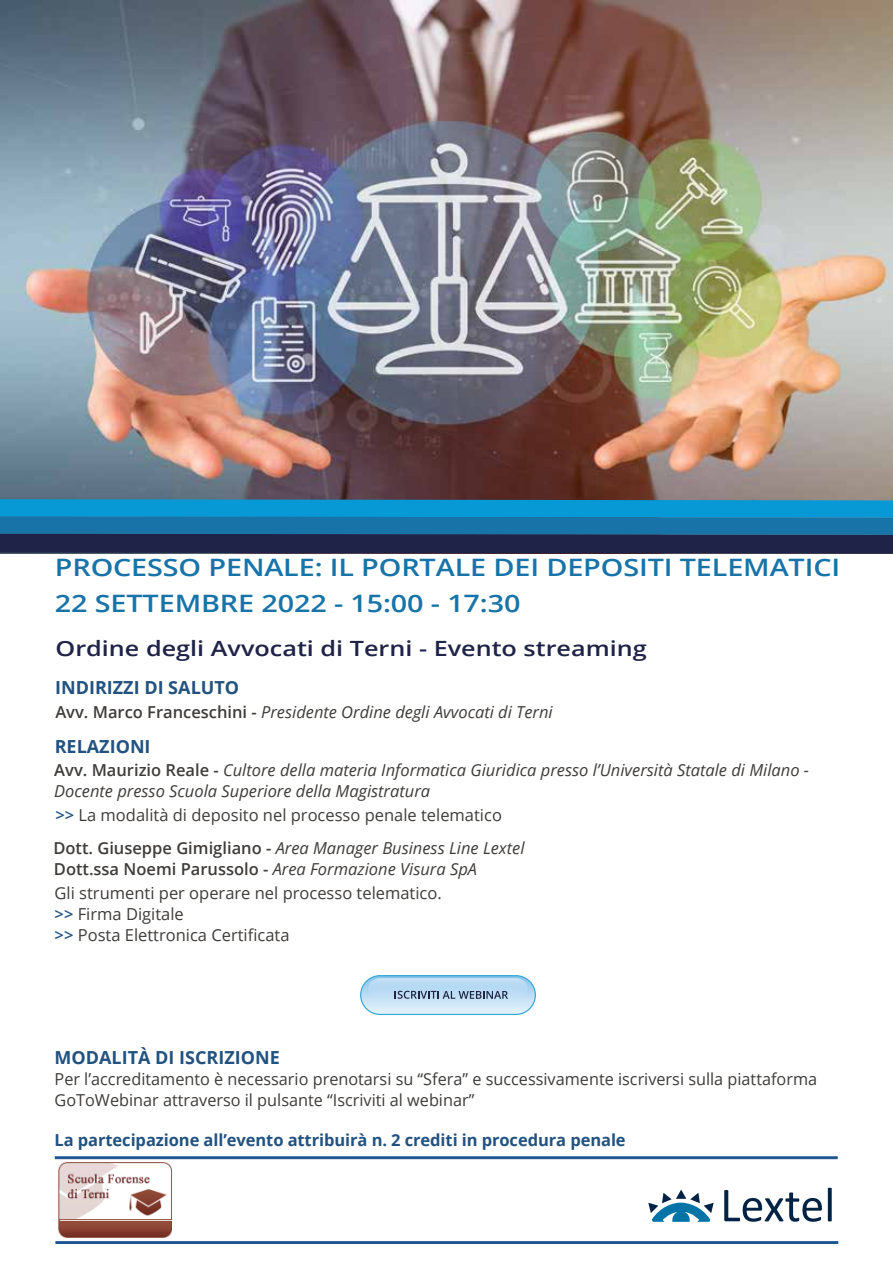
<style>
.page{position:relative;width:893px;height:1263px;background:#fff}
.page>*{position:absolute;margin:0;border:0;box-sizing:border-box;transform-origin:0 0}
.t1{font:600 24px/36px "Open Sans";letter-spacing:-.005em;color:#1874a8;scale:1.2 1}
.t2{font:600 21px "Open Sans";color:#1e2347;scale:1.2 1}
.t3{font:700 18px "Open Sans";color:#225280}
.t4{font:16.5px/21px "Open Sans";color:#3f3c3a}
.t5{font:italic 16.5px/21px "Open Sans";color:#3f3c3a}
.t6{font:700 16.5px "Open Sans";letter-spacing:-.005em;color:#225280}
.t7{font:600 16.5px "Open Sans";color:#3f3c3a}
.s1{font-weight:600;font-style:normal}
.s2{font-weight:600;color:#225280}
.s3{font-weight:400;font-style:italic}
</style>
<div class="page">
<img style="left:58px;top:1162px;width:113px;height:75px">
<img style="left:0;top:1px;width:892px;height:498px">
<svg style="left:0;top:499px;width:893px;height:55px;background:#176292"></svg>
<svg style="left:648px;top:1189px;width:66px;height:33px"></svg>
<svg style="left:724px;top:1190px;width:98px;height:32px"></svg>
<svg style="left:828px;top:1188px;width:4px;height:33px"></svg>
<hr style="left:55px;top:1156px;width:783px;height:3px;background:#205792">
<hr style="left:55px;top:1241px;width:783px;height:3px;background:#205792">
<svg style="left:360px;top:975px;width:176px;height:40px;background:#b4d4ea"></svg>
<h1 class="t1" style="left:55px;top:549px;width:656px">PROCESSO PENALE: IL PORTALE DEI DEPOSITI TELEMATICI<br>22 SETTEMBRE 2022 - 15:00 - 17:30</h1>
<p class="t2" style="left:56px;top:634px;width:494px">Ordine degli Avvocati di Terni - Evento streaming</p>
<p class="t3" style="left:55px;top:675px;width:186px">INDIRIZZI DI SALUTO</p>
<p class="t5" style="left:55px;top:701px;width:499px"><span class="s1">Avv. Marco Franceschini -</span> Presidente Ordine degli Avvocati di Terni</p>
<p class="t3" style="left:55px;top:734px;width:97px">RELAZIONI</p>
<p class="t5" style="left:54px;top:759px;width:756px"><span class="s1">Avv. Maurizio Reale -</span> Cultore della materia Informatica Giuridica presso l’Università Statale di Milano -<br>Docente presso Scuola Superiore della Magistratura</p>
<p class="t4" style="left:55px;top:804px;width:448px"><span class="s2">&gt;&gt;</span> La modalità di deposito nel processo penale telematico</p>
<p class="t5" style="left:53px;top:837px;width:473px"><span class="s1">Dott. Giuseppe Gimigliano -</span> Area Manager Business Line Lextel</p>
<p class="t7" style="left:54px;top:858px;width:425px">Dott.ssa Noemi Parussolo - <span class="s3">Area Formazione Visura SpA</span></p>
<p class="t4" style="left:55px;top:882px;width:389px">Gli strumenti per operare nel processo telematico. <span class="s2">&gt;&gt;</span> Firma Digitale<br><span class="s2">&gt;&gt;</span> Posta Elettronica Certificata</p>
<p class="t3" style="left:55px;top:1045px;width:227px">MODALITÀ DI ISCRIZIONE</p>
<p class="t4" style="left:55px;top:1068px;width:764px">Per l’accreditamento è necessario prenotarsi su “Sfera” e successivamente iscriversi sulla piattaforma<br>GoToWebinar attraverso il pulsante “Iscriviti al webinar”</p>
<p class="t6" style="left:55px;top:1128px;width:573px">La partecipazione all’evento attribuirà n. 2 crediti in procedura penale</p>
</div>
